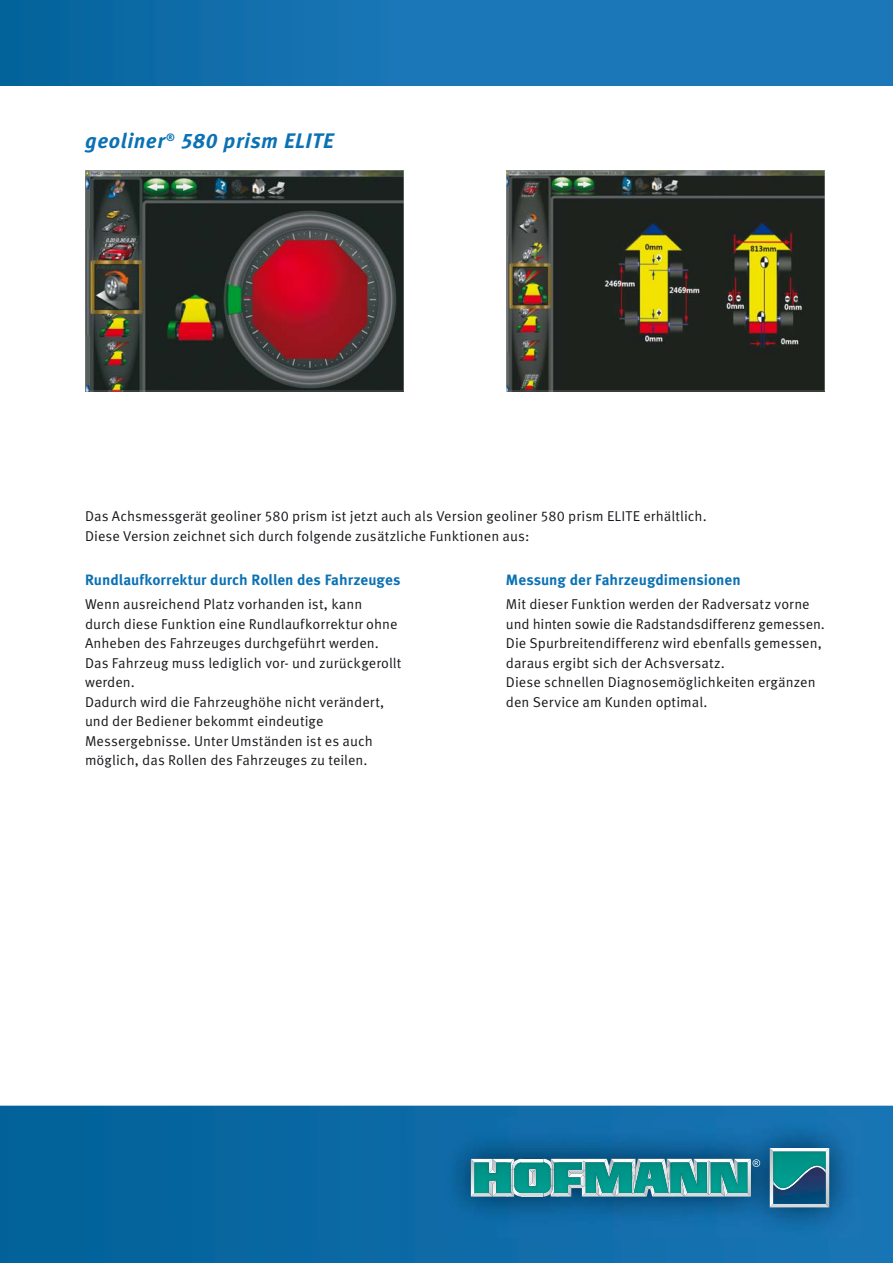
<style>
.page{position:relative;width:893px;height:1263px;background:#fff}
.page>*{position:absolute;margin:0;border:0;box-sizing:border-box;transform-origin:0 0}
.t1{font:italic 700 21px "Meta Pro";letter-spacing:.03em;color:#0a71b4}
.t2{font:700 15px "Meta Pro";color:#0a71b4}
.t3{font:14.25px/19.5px "Meta Pro";color:#1a171c}
</style>
<div class="page">
<svg style="left:0;top:1106px;width:893px;height:157px;background:#0a68a2"></svg>
<div style="left:0;top:0;width:893px;height:85px;background:linear-gradient(to right,#0a68a3,#217cbf)"></div>
<img style="left:441px;top:1117px;width:419px;height:121px">
<hr style="left:522px;top:1193px;width:21px;height:3px;background:#d9dadb">
<hr style="left:522px;top:1159px;width:21px;height:3px;background:#fff">
<svg style="left:471px;top:1159px;width:51px;height:37px"></svg>
<img style="left:474px;top:1162px;width:37px;height:31px">
<img style="left:514px;top:1162px;width:29px;height:31px">
<svg style="left:770px;top:1148px;width:59px;height:59px"></svg>
<img style="left:773px;top:1151px;width:53px;height:16px">
<svg style="left:543px;top:1159px;width:217px;height:37px;background:#49a7a4"></svg>
<img style="left:668px;top:1162px;width:2px;height:23px">
<img style="left:667px;top:1164px;width:3px;height:16px">
<img style="left:773px;top:1167px;width:53px;height:37px">
<img style="left:85px;top:170px;width:319px;height:221px">
<img style="left:506px;top:170px;width:319px;height:221px">
<h1 class="t1" style="left:85px;top:133px;width:250px">geoliner<sup>®</sup> 580 prism ELITE</h1>
<p class="t3" style="left:85px;top:508px;width:623px">Das Achsmessgerät geoliner 580 prism ist jetzt auch als Version geoliner 580 prism ELITE erhältlich.<br>Diese Version zeichnet sich durch folgende zusätzliche Funktionen aus:</p>
<p class="t2" style="left:85px;top:575px;width:317px">Rundlaufkorrektur durch Rollen des Fahrzeuges</p>
<p class="t3" style="left:85px;top:596px;width:318px">Wenn ausreichend Platz vorhanden ist, kann durch diese Funktion eine Rundlaufkorrektur ohne Anheben des Fahrzeuges durchgeführt werden.<br>Das Fahrzeug muss lediglich vor- und zurückgerollt werden.<br>Dadurch wird die Fahrzeughöhe nicht verändert, und der Bediener bekommt eindeutige Messergebnisse. Unter Umständen ist es auch möglich, das Rollen des Fahrzeuges zu teilen.</p>
<p class="t2" style="left:506px;top:575px;width:236px">Messung der Fahrzeugdimensionen</p>
<p class="t3" style="left:506px;top:596px;width:320px">Mit dieser Funktion werden der Radversatz vorne und hinten sowie die Radstandsdifferenz gemessen.<br>Die Spurbreitendifferenz wird ebenfalls gemessen, daraus ergibt sich der Achsversatz.<br>Diese schnellen Diagnosemöglichkeiten ergänzen den Service am Kunden optimal.</p>
</div>
